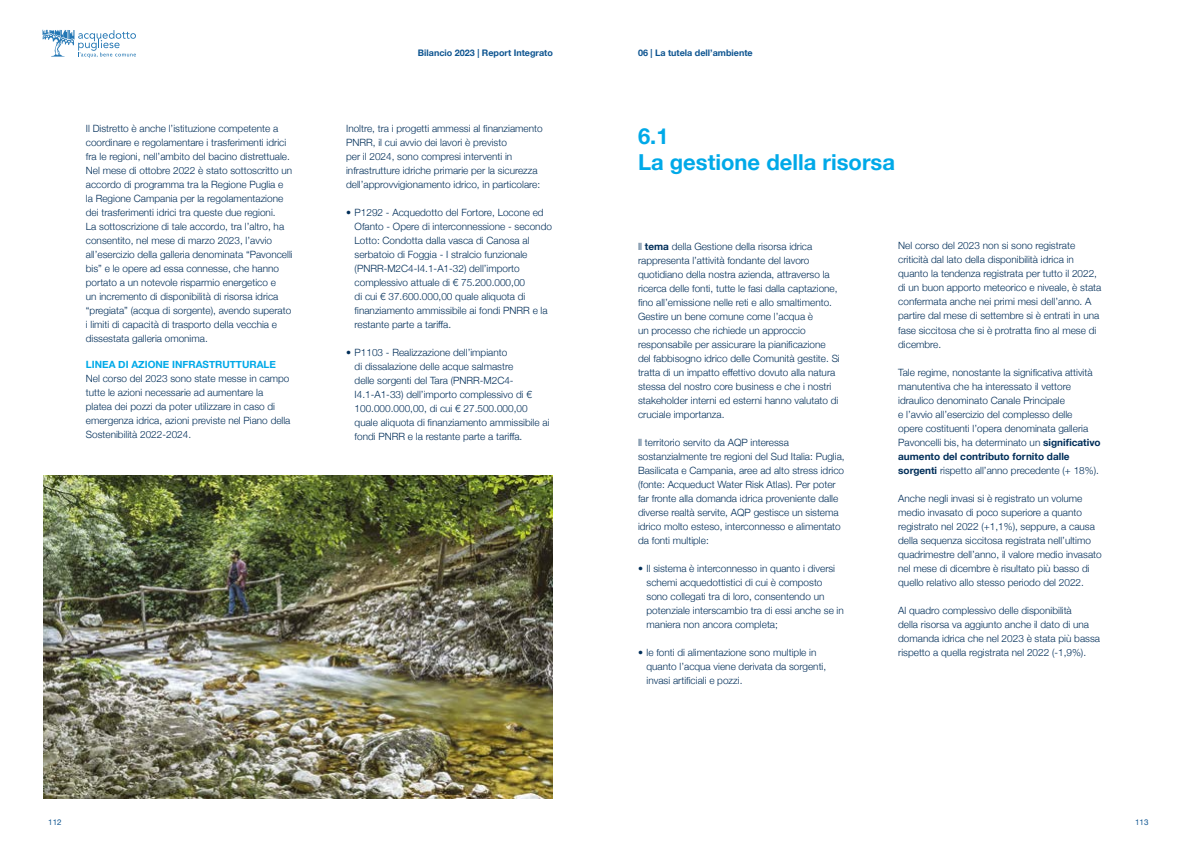
<style>
.page{position:relative;width:1191px;height:842px;background:#fff}
.page>*{position:absolute;margin:0;border:0;box-sizing:border-box;transform-origin:0 0}
.t1{font:700 22px/26.4px "Helvetica Neue";color:#00a9e8}
.t2{font:300 10px/14px "Helvetica Neue";color:#002e59}
.t3{font:700 10px "Helvetica Neue";color:#00a9e8}
.t4{font:700 9px "Helvetica Neue";color:#0d5490}
.t5{font:8px "Helvetica Neue";color:#0d5490}
.s1{font-weight:700}
</style>
<div class="page">
<img style="left:43px;top:476px;width:509px;height:323px">
<svg style="left:43px;top:30px;width:93px;height:28px"></svg>
<p class="t2" style="left:86px;top:121px;width:208px">Il Distretto è anche l’istituzione competente a coordinare e regolamentare i trasferimenti idrici fra le regioni, nell’ambito del bacino distrettuale.<br>Nel mese di ottobre 2022 è stato sottoscritto un accordo di programma tra la Regione Puglia e la Regione Campania per la regolamentazione dei trasferimenti idrici tra queste due regioni.<br>La sottoscrizione di tale accordo, tra l’altro, ha consentito, nel mese di marzo 2023, l’avvio all’esercizio della galleria denominata “Pavoncelli bis” e le opere ad essa connesse, che hanno portato a un notevole risparmio energetico e<br>un incremento di disponibilità di risorsa idrica “pregiata” (acqua di sorgente), avendo superato i limiti di capacità di trasporto della vecchia e dissestata galleria omonima.</p>
<p class="t3" style="left:86px;top:357px;width:191px">LINEA DI AZIONE INFRASTRUTTURALE</p>
<p class="t2" style="left:86px;top:371px;width:206px">Nel corso del 2023 sono state messe in campo tutte le azioni necessarie ad aumentare la platea dei pozzi da poter utilizzare in caso di emergenza idrica, azioni previste nel Piano della Sostenibilità 2022-2024.</p>
<p class="t4" style="left:418px;top:46px;width:136px">Bilancio 2023 | Report Integrato</p>
<p class="t4" style="left:638px;top:46px;width:116px">06 | La tutela dell’ambiente</p>
<p class="t2" style="left:346px;top:121px;width:198px">Inoltre, tra i progetti ammessi al finanziamento PNRR, il cui avvio dei lavori è previsto<br>per il 2024, sono compresi interventi in infrastrutture idriche primarie per la sicurezza dell’approvvigionamento idrico, in particolare:</p>
<p class="t2" style="left:354px;top:205px;width:199px;text-indent:-8px">• P1292 - Acquedotto del Fortore, Locone ed Ofanto - Opere di interconnessione - secondo Lotto: Condotta dalla vasca di Canosa al serbatoio di Foggia - I stralcio funzionale (PNRR-M2C4-I4.1-A1-32) dell’importo complessivo attuale di € 75.200.000,00<br>di cui € 37.600.000,00 quale aliquota di finanziamento ammissibile ai fondi PNRR e la restante parte a tariffa.</p>
<p class="t2" style="left:354px;top:345px;width:196px;text-indent:-8px">• P1103 - Realizzazione dell’impianto<br>di dissalazione delle acque salmastre<br>delle sorgenti del Tara (PNRR-M2C4- I4.1-A1-33) dell’importo complessivo di € 100.000.000,00, di cui € 27.500.000,00 quale aliquota di finanziamento ammissibile ai fondi PNRR e la restante parte a tariffa.</p>
<h1 class="t1" style="left:638px;top:123px;width:258px">6.1<br>La gestione della risorsa</h1>
<p class="t2" style="left:638px;top:238px;width:203px">Il <span class="s1">tema</span> della Gestione della risorsa idrica rappresenta l’attività fondante del lavoro quotidiano della nostra azienda, attraverso la ricerca delle fonti, tutte le fasi dalla captazione, fino all’emissione nelle reti e allo smaltimento.<br>Gestire un bene comune come l’acqua è<br>un processo che richiede un approccio responsabile per assicurare la pianificazione del fabbisogno idrico delle Comunità gestite. Si tratta di un impatto effettivo dovuto alla natura stessa del nostro core business e che i nostri stakeholder interni ed esterni hanno valutato di cruciale importanza.</p>
<p class="t2" style="left:638px;top:434px;width:208px">Il territorio servito da AQP interessa sostanzialmente tre regioni del Sud Italia: Puglia, Basilicata e Campania, aree ad alto stress idrico (fonte: Acqueduct Water Risk Atlas). Per poter far fronte alla domanda idrica proveniente dalle diverse realtà servite, AQP gestisce un sistema idrico molto esteso, interconnesso e alimentato da fonti multiple:</p>
<p class="t2" style="left:646px;top:560px;width:199px;text-indent:-8px">• Il sistema è interconnesso in quanto i diversi schemi acquedottistici di cui è composto sono collegati tra di loro, consentendo un potenziale interscambio tra di essi anche se in maniera non ancora completa;</p>
<p class="t2" style="left:646px;top:644px;width:181px;text-indent:-8px">• le fonti di alimentazione sono multiple in quanto l’acqua viene derivata da sorgenti, invasi artificiali e pozzi.</p>
<p class="t2" style="left:898px;top:238px;width:205px">Nel corso del 2023 non si sono registrate criticità dal lato della disponibilità idrica in quanto la tendenza registrata per tutto il 2022, di un buon apporto meteorico e niveale, è stata confermata anche nei primi mesi dell’anno. A partire dal mese di settembre si è entrati in una fase siccitosa che si è protratta fino al mese di dicembre.</p>
<p class="t2" style="left:898px;top:364px;width:204px">Tale regime, nonostante la significativa attività manutentiva che ha interessato il vettore idraulico denominato Canale Principale<br>e l’avvio all’esercizio del complesso delle<br>opere costituenti l’opera denominata galleria Pavoncelli bis, ha determinato un <span class="s1">significativo aumento del contributo fornito dalle sorgenti</span> rispetto all’anno precedente (+ 18%).</p>
<p class="t2" style="left:898px;top:490px;width:205px">Anche negli invasi si è registrato un volume medio invasato di poco superiore a quanto registrato nel 2022 (+1,1%), seppure, a causa della sequenza siccitosa registrata nell’ultimo quadrimestre dell’anno, il valore medio invasato nel mese di dicembre è risultato più basso di quello relativo allo stesso periodo del 2022.</p>
<p class="t2" style="left:898px;top:602px;width:203px">Al quadro complessivo delle disponibilità<br>della risorsa va aggiunto anche il dato di una domanda idrica che nel 2023 è stata più bassa rispetto a quella registrata nel 2022 (-1,9%).</p>
<p class="t5" style="left:48px;top:816px;width:15px">112</p>
<p class="t5" style="left:1135px;top:816px;width:15px">113</p>
</div>
